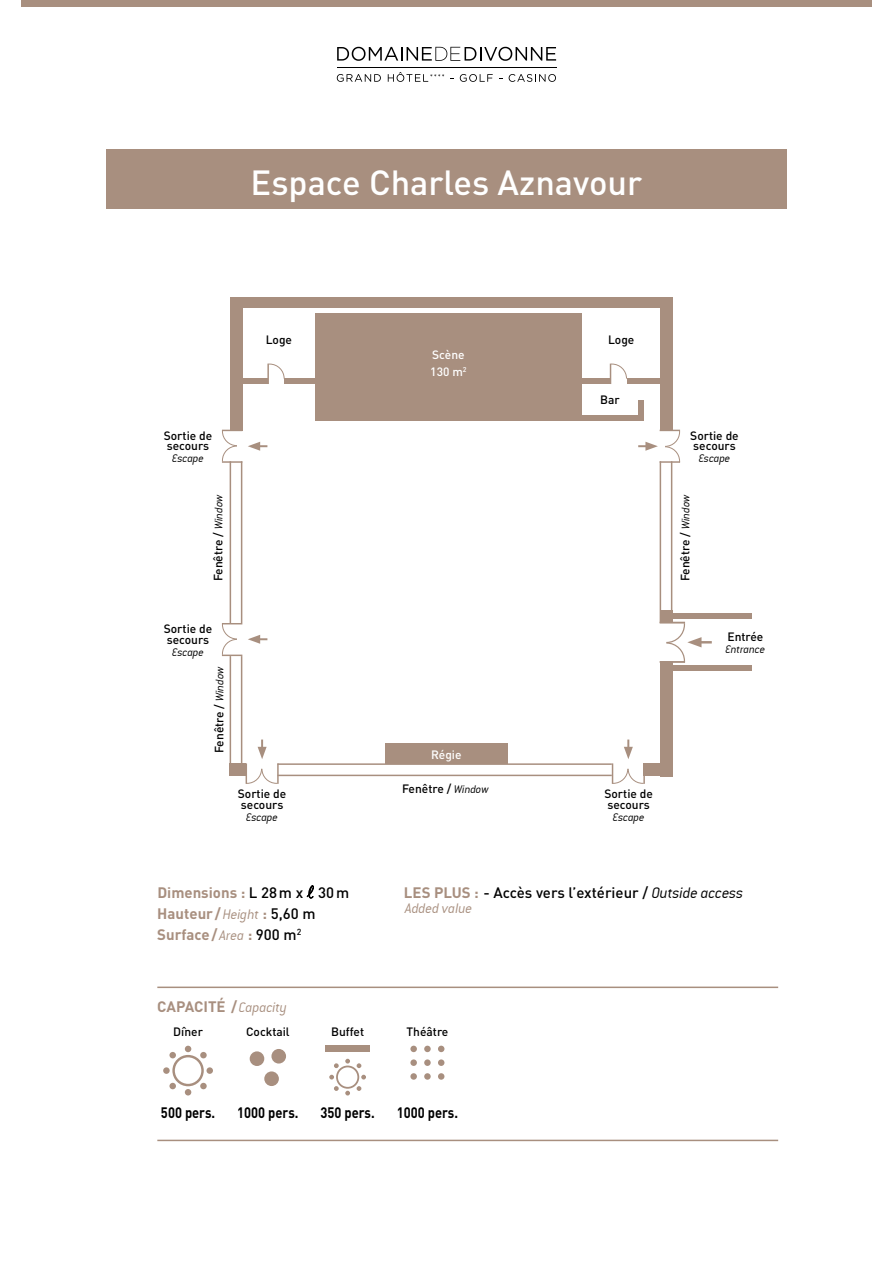
<style>
.page{position:relative;width:893px;height:1263px;background:#fff}
.page>*{position:absolute;margin:0;border:0;box-sizing:border-box;transform-origin:0 0}
.t1{font:500 34.5px "DIN";color:#fff}
.t2{font:700 15px/21px "DIN";color:#a88f7f}
.t3{font:500 15px "DIN";color:#000}
.t4{font:700 15px "DIN";color:#000;scale:.86 1}
.t5{font:italic 15px "Conduit ITCTT Light";letter-spacing:-.01em;color:#a88f7f}
.t6{font:500 12px/10.5px "DIN";color:#000}
.t7{font:italic 12px "Conduit ITCTT Light";letter-spacing:-.015em;color:#000}
.t8{font:500 12px/16.5px "DIN";color:#fff}
.s1{font-family:"Conduit ITCTT Light";font-weight:400;font-style:italic}
.s2{font-weight:500;color:#000}
.s3{font-family:"MT Extra";font-weight:400;font-size:18px;color:#000}
.s4{font-weight:700;color:#a88f7f}
.s5{font-family:"Conduit ITCTT Light";font-weight:400;font-style:italic;font-size:16.5px}
</style>
<div class="page">
<div style="left:106px;top:149px;width:681px;height:59px;background:#a88f7f"></div>
<div style="left:21px;top:0;width:851px;height:7px;background:#a88f7f"></div>
<div style="left:230px;top:298px;width:12px;height:133px;background:#a88f7f"></div>
<div style="left:660px;top:298px;width:12px;height:132px;background:#a88f7f"></div>
<div style="left:660px;top:665px;width:12px;height:111px;background:#a88f7f"></div>
<div style="left:660px;top:661px;width:12px;height:13px;background:#a88f7f"></div>
<div style="left:660px;top:610px;width:12px;height:12px;background:#a88f7f"></div>
<div style="left:230px;top:763px;width:16px;height:13px;background:#a88f7f"></div>
<div style="left:643px;top:763px;width:29px;height:13px;background:#a88f7f"></div>
<div style="left:385px;top:743px;width:123px;height:21px;background:#a88f7f"></div>
<div style="left:236px;top:298px;width:430px;height:10px;background:#a88f7f"></div>
<div style="left:662px;top:613px;width:89px;height:6px;background:#a88f7f"></div>
<div style="left:231px;top:379px;width:37px;height:5px;background:#a88f7f"></div>
<div style="left:573px;top:379px;width:37px;height:5px;background:#a88f7f"></div>
<div style="left:573px;top:415px;width:68px;height:6px;background:#a88f7f"></div>
<div style="left:638px;top:401px;width:6px;height:20px;background:#a88f7f"></div>
<div style="left:285px;top:379px;width:37px;height:5px;background:#a88f7f"></div>
<div style="left:627px;top:379px;width:37px;height:5px;background:#a88f7f"></div>
<div style="left:662px;top:665px;width:89px;height:5px;background:#a88f7f"></div>
<div style="left:315px;top:314px;width:266px;height:107px;background:#a88f7f"></div>
<svg style="left:337px;top:47px;width:219px;height:14px"></svg>
<hr style="left:337px;top:67px;width:219px;height:1px;background:#000">
<svg style="left:337px;top:74px;width:44px;height:8px"></svg>
<svg style="left:388px;top:72px;width:56px;height:10px"></svg>
<svg style="left:460px;top:74px;width:33px;height:8px"></svg>
<svg style="left:509px;top:74px;width:47px;height:8px"></svg>
<svg style="left:221px;top:429px;width:21px;height:34px"></svg>
<svg style="left:638px;top:430px;width:43px;height:33px"></svg>
<svg style="left:248px;top:442px;width:19px;height:9px"></svg>
<hr style="left:267px;top:364px;width:2px;height:20px;background:#a88f7f">
<svg style="left:268px;top:363px;width:17px;height:17px"></svg>
<svg style="left:610px;top:363px;width:17px;height:21px"></svg>
<svg style="left:248px;top:635px;width:19px;height:9px"></svg>
<svg style="left:660px;top:622px;width:52px;height:41px"></svg>
<svg style="left:222px;top:622px;width:20px;height:34px"></svg>
<hr style="left:277px;top:763px;width:2px;height:21px;background:#a88f7f">
<svg style="left:611px;top:739px;width:34px;height:45px"></svg>
<svg style="left:245px;top:739px;width:33px;height:45px"></svg>
<svg style="left:307px;top:885px;width:7px;height:13px"></svg>
<hr style="left:157px;top:986px;width:621px;height:2px;background:#a88f7f">
<hr style="left:157px;top:1140px;width:621px;height:1px;background:#a88f7f">
<div style="left:250px;top:1051px;width:14px;height:15px;background:#a88f7f;border-radius:50%"></div>
<div style="left:264px;top:1071px;width:15px;height:15px;background:#a88f7f;border-radius:50%"></div>
<div style="left:271px;top:1049px;width:15px;height:14px;background:#a88f7f;border-radius:50%"></div>
<div style="left:410px;top:1046px;width:7px;height:6px;background:#a88f7f;border-radius:50%"></div>
<div style="left:424px;top:1046px;width:7px;height:6px;background:#a88f7f;border-radius:50%"></div>
<svg style="left:438px;top:1046px;width:6px;height:6px"></svg>
<div style="left:410px;top:1059px;width:7px;height:7px;background:#a88f7f;border-radius:50%"></div>
<div style="left:424px;top:1059px;width:7px;height:7px;background:#a88f7f;border-radius:50%"></div>
<div style="left:438px;top:1059px;width:6px;height:7px;background:#a88f7f;border-radius:50%"></div>
<div style="left:410px;top:1073px;width:7px;height:7px;background:#a88f7f;border-radius:50%"></div>
<div style="left:424px;top:1073px;width:7px;height:7px;background:#a88f7f;border-radius:50%"></div>
<div style="left:438px;top:1073px;width:6px;height:7px;background:#a88f7f;border-radius:50%"></div>
<div style="left:172px;top:1055px;width:32px;height:31px;border:2px solid #a88f7f;border-radius:50%"></div>
<div style="left:163px;top:1067px;width:7px;height:7px;background:#a88f7f;border-radius:50%"></div>
<svg style="left:185px;top:1046px;width:6px;height:6px"></svg>
<div style="left:169px;top:1052px;width:7px;height:6px;background:#a88f7f;border-radius:50%"></div>
<div style="left:169px;top:1083px;width:7px;height:6px;background:#a88f7f;border-radius:50%"></div>
<div style="left:200px;top:1052px;width:7px;height:6px;background:#a88f7f;border-radius:50%"></div>
<div style="left:200px;top:1083px;width:7px;height:6px;background:#a88f7f;border-radius:50%"></div>
<svg style="left:185px;top:1089px;width:6px;height:6px"></svg>
<div style="left:206px;top:1067px;width:7px;height:7px;background:#a88f7f;border-radius:50%"></div>
<div style="left:336px;top:1065px;width:23px;height:24px;border:2px solid #a88f7f;border-radius:50%"></div>
<svg style="left:329px;top:1075px;width:5px;height:4px"></svg>
<svg style="left:345px;top:1059px;width:5px;height:4px"></svg>
<svg style="left:334px;top:1063px;width:5px;height:5px"></svg>
<svg style="left:334px;top:1086px;width:5px;height:5px"></svg>
<svg style="left:357px;top:1063px;width:4px;height:5px"></svg>
<svg style="left:357px;top:1086px;width:4px;height:5px"></svg>
<svg style="left:345px;top:1091px;width:5px;height:4px"></svg>
<svg style="left:361px;top:1075px;width:5px;height:4px"></svg>
<div style="left:325px;top:1046px;width:45px;height:6px;background:#a88f7f"></div>
<hr style="left:230px;top:461px;width:1px;height:162px;background:#a88f7f">
<hr style="left:241px;top:461px;width:1px;height:162px;background:#a88f7f">
<hr style="left:660px;top:461px;width:1px;height:162px;background:#a88f7f">
<hr style="left:671px;top:461px;width:1px;height:162px;background:#a88f7f">
<hr style="left:277px;top:763px;width:335px;height:2px;background:#a88f7f">
<hr style="left:277px;top:775px;width:335px;height:1px;background:#a88f7f">
<hr style="left:230px;top:656px;width:1px;height:114px;background:#a88f7f">
<hr style="left:241px;top:656px;width:1px;height:114px;background:#a88f7f">
<h1 class="t1" style="left:251px;top:160px;width:393px">Espace Charles Aznavour</h1>
<p class="t6" style="left:266px;top:334px;width:28px">Loge</p>
<p class="t6" style="left:608px;top:334px;width:28px">Loge</p>
<p class="t6" style="left:164px;top:430px;width:50px">Sortie de secours</p>
<p class="t7" style="left:172px;top:451px;width:33px">Escape</p>
<p class="t6" style="left:213px;top:581px;width:88px;rotate:-90deg">Fenêtre / <span class="s1">Window</span></p>
<p class="t6" style="left:164px;top:623px;width:50px">Sortie de secours</p>
<p class="t7" style="left:172px;top:645px;width:33px">Escape</p>
<p class="t6" style="left:214px;top:753px;width:88px;rotate:-90deg">Fenêtre / <span class="s1">Window</span></p>
<p class="t6" style="left:238px;top:788px;width:50px">Sortie de secours</p>
<p class="t7" style="left:246px;top:810px;width:33px">Escape</p>
<p class="t8" style="left:430px;top:346px;width:38px">Scène<br>130 m<sup>2</sup></p>
<p class="t8" style="left:431px;top:746px;width:32px">Régie</p>
<p class="t6" style="left:402px;top:783px;width:88px">Fenêtre / <span class="s1">Window</span></p>
<p class="t6" style="left:600px;top:394px;width:21px">Bar</p>
<p class="t6" style="left:690px;top:430px;width:50px">Sortie de secours</p>
<p class="t7" style="left:699px;top:451px;width:33px">Escape</p>
<p class="t6" style="left:679px;top:581px;width:88px;rotate:-90deg">Fenêtre / <span class="s1">Window</span></p>
<p class="t6" style="left:727px;top:631px;width:37px">Entrée</p>
<p class="t7" style="left:726px;top:642px;width:41px">Entrance</p>
<p class="t6" style="left:604px;top:788px;width:50px">Sortie de secours</p>
<p class="t7" style="left:613px;top:810px;width:33px">Escape</p>
<p class="t2" style="left:157px;top:881px;width:193px">Dimensions : <span class="s2">L 28m x</span> <span class="s3">l</span> <span class="s2">30m<br></span>Hauteur /<span class="s1">Height</span> : <span class="s2">5,60 m<br></span>Surface/ <span class="s1">Area</span> : <span class="s2">900 m</span><sup>2</sup></p>
<p class="t3" style="left:404px;top:883px;width:341px"><span class="s4">LES PLUS :</span> - Accès vers l’extérieur / <span class="s5">Outside access</span></p>
<p class="t5" style="left:405px;top:899px;width:69px">Added value</p>
<p class="t2" style="left:157px;top:995px;width:131px">CAPACITÉ / <span class="s1">Capacity</span></p>
<p class="t6" style="left:173px;top:1026px;width:31px">Dîner</p>
<p class="t6" style="left:246px;top:1026px;width:45px">Cocktail</p>
<p class="t6" style="left:331px;top:1026px;width:35px">Buffet</p>
<p class="t6" style="left:407px;top:1026px;width:43px">Théâtre</p>
<p class="t4" style="left:161px;top:1103px;width:65px">500 pers.</p>
<p class="t4" style="left:237px;top:1103px;width:73px">1000 pers.</p>
<p class="t4" style="left:321px;top:1103px;width:65px">350 pers.</p>
<p class="t4" style="left:397px;top:1103px;width:73px">1000 pers.</p>
</div>
